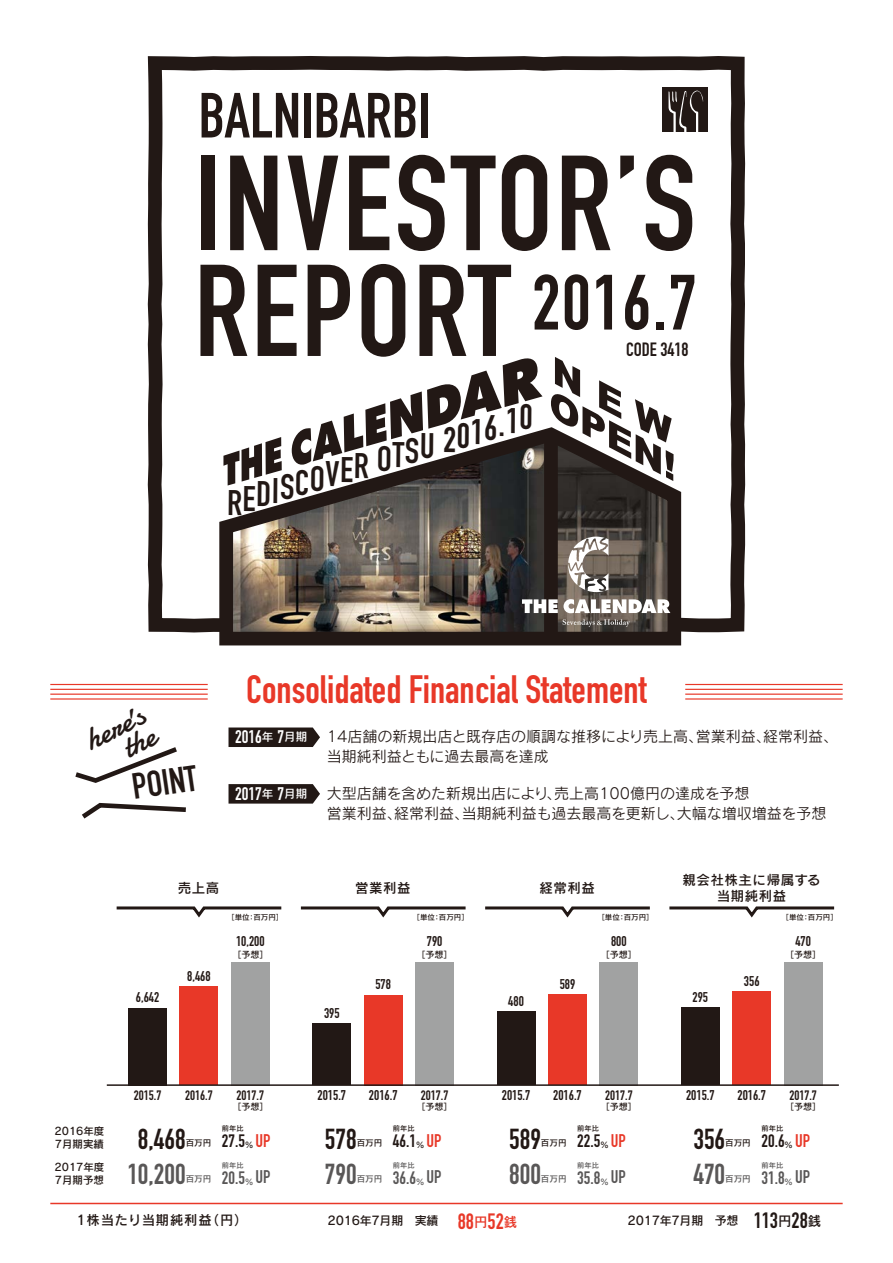
<style>
.page{position:relative;width:893px;height:1263px;background:#fff}
.page>*{position:absolute;margin:0;border:0;box-sizing:border-box;transform-origin:0 0}
.t1{font:132.9px "DIN Engschrift Std";letter-spacing:.02em;color:#221815}
.t2{font:128.1px "DIN Engschrift Std";letter-spacing:.02em;color:#221815}
.t3{font:62.55px "DIN Engschrift Std";color:#221815}
.t4{font:39px "DIN Engschrift Std";color:#e83828}
.t5{font:35.85px "DIN Engschrift Std";color:#221815}
.t6{font:35.1px "DIN Engschrift Std";color:#221815}
.t7{font:31.95px/23.9px "Damion";color:#221815;text-align:right}
.t8{font:28.5px "DIN Engschrift Std";color:#595757}
.t9{font:28.5px "DIN Engschrift Std";color:#221815}
.t10{font:18.9px "DIN Engschrift Std";color:#221815}
.t11{font:18px "DIN Engschrift Std";color:#fff}
.t12{font:17.7px "DIN Engschrift Std";color:#221815}
.t13{font:17.7px "DIN Engschrift Std";color:#595757}
.t14{font:15px/20.2px "Rodin Pro M";color:#221815}
.t15{font:13.95px "DIN Engschrift Std";color:#221815}
.t16{font:13.5px "DIN Engschrift Std";color:#221815}
.t17{font:13.5px/15.8px "Rodin Pro DB";letter-spacing:.04em;color:#221815;text-align:center}
.t18{font:13.35px "Rodin Pro DB";letter-spacing:.06em;color:#221815}
.t19{font:12px "Rodin Pro DB";letter-spacing:-.02em;color:#221815}
.t20{font:10.5px/12.8px "Rodin Pro DB";color:#221815}
.t21{font:9px "Rodin Pro DB";color:#221815}
.t22{font:8.55px "Rodin Pro DB";color:#221815}
.t23{font:8.55px "Rodin Pro DB";color:#595757}
.t24{font:7.5px "Rodin Pro DB";color:#221815}
.t25{font:7.2px "Rodin Pro DB";color:#221815}
.t26{font:7.2px "Rodin Pro DB";color:#595757}
.s1{font-family:"Rodin Pro DB";font-size:11.55px}
.s2{font-family:"Rodin Pro DB";font-size:8.1px}
.s3{font-size:18px}
.s4{font-size:18px;color:#e83828}
.s5{font-family:"DIN Engschrift Std";font-size:21.9px;color:#e83828}
.s6{font-size:13.5px;color:#e83828}
.s7{font-family:"DIN Engschrift Std";font-size:21.9px}
.s8{font-size:13.5px}
</style>
<div class="page">
<svg style="left:147px;top:56px;width:599px;height:577px"></svg>
<img style="left:212px;top:420px;width:481px;height:226px">
<div style="left:544px;top:434px;width:14px;height:211px;background:#221815"></div>
<svg style="left:75px;top:747px;width:102px;height:36px"></svg>
<svg style="left:82px;top:802px;width:104px;height:17px"></svg>
<svg style="left:229px;top:727px;width:91px;height:20px;background:#302623"></svg>
<div style="left:128px;top:1008px;width:39px;height:77px;background:#221815"></div>
<div style="left:180px;top:987px;width:38px;height:98px;background:#e83828"></div>
<div style="left:231px;top:962px;width:38px;height:123px;background:#a1a2a2"></div>
<div style="left:313px;top:1023px;width:38px;height:62px;background:#221815"></div>
<div style="left:364px;top:995px;width:38px;height:90px;background:#e83828"></div>
<div style="left:415px;top:962px;width:39px;height:123px;background:#a1a2a2"></div>
<div style="left:497px;top:1011px;width:38px;height:74px;background:#221815"></div>
<div style="left:548px;top:994px;width:39px;height:91px;background:#e83828"></div>
<div style="left:600px;top:962px;width:38px;height:123px;background:#a1a2a2"></div>
<div style="left:681px;top:1008px;width:38px;height:77px;background:#221815"></div>
<div style="left:733px;top:992px;width:38px;height:93px;background:#e83828"></div>
<div style="left:784px;top:962px;width:38px;height:123px;background:#a1a2a2"></div>
<svg style="left:229px;top:784px;width:91px;height:20px;background:#2f2623"></svg>
<svg style="left:563px;top:619px;width:67px;height:8px"></svg>
<svg style="left:522px;top:599px;width:148px;height:14px"></svg>
<svg style="left:568px;top:537px;width:40px;height:55px"></svg>
<svg style="left:223px;top:437px;width:59px;height:48px"></svg>
<svg style="left:292px;top:357px;width:250px;height:109px"></svg>
<div style="left:662px;top:87px;width:46px;height:45px;background:#221815"></div>
<svg style="left:669px;top:90px;width:34px;height:42px"></svg>
<hr style="left:107px;top:1084px;width:732px;height:2px;background:#221815">
<svg style="left:116px;top:906px;width:166px;height:12px"></svg>
<svg style="left:300px;top:906px;width:166px;height:12px"></svg>
<svg style="left:485px;top:906px;width:165px;height:12px"></svg>
<svg style="left:669px;top:906px;width:166px;height:12px"></svg>
<hr style="left:50px;top:698px;width:158px;height:2px;background:#e83828">
<hr style="left:50px;top:693px;width:158px;height:2px;background:#e83828">
<hr style="left:50px;top:689px;width:158px;height:1px;background:#e83828">
<hr style="left:50px;top:684px;width:158px;height:1px;background:#e83828">
<hr style="left:685px;top:698px;width:158px;height:2px;background:#e83828">
<hr style="left:685px;top:693px;width:158px;height:2px;background:#e83828">
<hr style="left:685px;top:689px;width:158px;height:1px;background:#e83828">
<hr style="left:685px;top:684px;width:158px;height:1px;background:#e83828">
<svg style="left:551px;top:357px;width:122px;height:124px"></svg>
<hr style="left:50px;top:1203px;width:793px;height:1px;background:#e83828">
<h3 class="t3" style="left:199px;top:79px;width:234px">BALNIBARBI</h3>
<h1 class="t1" style="left:195px;top:126px;width:503px">INVESTOR’S</h1>
<h2 class="t2" style="left:194px;top:236px;width:504px">REPORT <sup>2016.7</sup></h2>
<p class="t10" style="left:626px;top:339px;width:64px">CODE 3418</p>
<h3 class="t6" style="left:228px;top:435px;width:306px;rotate:1deg">REDISCOVER OTSU 2016.10</h3>
<h3 class="t7" style="left:82px;top:730px;width:65px;rotate:-26deg">here’s the</h3>
<h3 class="t5" style="left:130px;top:766px;width:67px;rotate:-8deg">POINT</h3>
<h3 class="t4" style="left:246px;top:666px;width:402px">Consolidated Financial Statement</h3>
<p class="t14" style="left:327px;top:726px;width:513px">14店舗の新規出店と既存店の順調な推移により売上高、営業利益、経常利益、当期純利益ともに過去最高を達成</p>
<p class="t11" style="left:235px;top:726px;width:74px">2016<span class="s1">年</span> 7<span class="s1">月期</span></p>
<p class="t11" style="left:235px;top:783px;width:74px">2017<span class="s1">年</span> 7<span class="s1">月期</span></p>
<p class="t14" style="left:327px;top:782px;width:501px">大型店舗を含めた新規出店により、売上高100億円の達成を予想<br>営業利益、経常利益、当期純利益も過去最高を更新し、大幅な増収増益を予想</p>
<p class="t17" style="left:178px;top:880px;width:43px">売上高</p>
<p class="t17" style="left:355px;top:880px;width:57px">営業利益</p>
<p class="t17" style="left:539px;top:880px;width:57px">経常利益</p>
<p class="t17" style="left:682px;top:872px;width:140px">親会社株主に帰属する当期純利益</p>
<p class="t24" style="left:227px;top:912px;width:58px">［単位：百万円］</p>
<p class="t24" style="left:413px;top:912px;width:58px">［単位：百万円］</p>
<p class="t24" style="left:597px;top:912px;width:58px">［単位：百万円］</p>
<p class="t24" style="left:782px;top:912px;width:58px">［単位：百万円］</p>
<p class="t15" style="left:136px;top:989px;width:25px">6,642</p>
<p class="t15" style="left:187px;top:968px;width:25px">8,468</p>
<p class="t15" style="left:236px;top:933px;width:30px">10,200</p>
<p class="t21" style="left:232px;top:948px;width:37px">［予想］</p>
<p class="t20" style="left:55px;top:1125px;width:51px">2016年度<br>7月期実績</p>
<p class="t20" style="left:55px;top:1161px;width:51px">2017年度<br>7月期予想</p>
<p class="t16" style="left:134px;top:1087px;width:29px">2015.7</p>
<p class="t16" style="left:185px;top:1087px;width:29px">2016.7</p>
<p class="t16" style="left:237px;top:1087px;width:29px">2017.7</p>
<p class="t21" style="left:232px;top:1100px;width:37px">［予想］</p>
<h3 class="t9" style="left:138px;top:1122px;width:49px">8,468</h3>
<p class="t22" style="left:186px;top:1137px;width:27px">百万円</p>
<h3 class="t8" style="left:127px;top:1158px;width:60px">10,200</h3>
<p class="t23" style="left:186px;top:1173px;width:27px">百万円</p>
<p class="t25" style="left:222px;top:1124px;width:23px">前年比</p>
<p class="t13" style="left:222px;top:1167px;width:50px">20.5<span class="s2">%</span> <span class="s3">UP</span></p>
<p class="t12" style="left:222px;top:1131px;width:50px">27.5<span class="s2">%</span> <span class="s4">UP</span></p>
<p class="t26" style="left:222px;top:1160px;width:23px">前年比</p>
<p class="t15" style="left:324px;top:1005px;width:17px">395</p>
<p class="t15" style="left:375px;top:976px;width:17px">578</p>
<p class="t15" style="left:427px;top:933px;width:17px">790</p>
<p class="t21" style="left:417px;top:948px;width:37px">［予想］</p>
<p class="t15" style="left:318px;top:1087px;width:30px">2015.7</p>
<p class="t15" style="left:369px;top:1087px;width:30px">2016.7</p>
<p class="t16" style="left:421px;top:1087px;width:29px">2017.7</p>
<p class="t21" style="left:417px;top:1100px;width:37px">［予想］</p>
<h3 class="t9" style="left:325px;top:1122px;width:33px">578</h3>
<p class="t22" style="left:357px;top:1137px;width:27px">百万円</p>
<h3 class="t8" style="left:325px;top:1158px;width:33px">790</h3>
<p class="t23" style="left:357px;top:1173px;width:27px">百万円</p>
<p class="t25" style="left:393px;top:1124px;width:23px">前年比</p>
<p class="t13" style="left:393px;top:1167px;width:50px">36.6<span class="s2">%</span> <span class="s3">UP</span></p>
<p class="t12" style="left:393px;top:1131px;width:50px">46.1<span class="s2">%</span> <span class="s4">UP</span></p>
<p class="t26" style="left:393px;top:1160px;width:23px">前年比</p>
<p class="t15" style="left:611px;top:933px;width:17px">800</p>
<p class="t21" style="left:601px;top:948px;width:37px">［予想］</p>
<p class="t15" style="left:795px;top:933px;width:17px">470</p>
<p class="t21" style="left:785px;top:948px;width:37px">［予想］</p>
<p class="t15" style="left:560px;top:976px;width:17px">589</p>
<p class="t15" style="left:744px;top:973px;width:17px">356</p>
<p class="t15" style="left:508px;top:992px;width:17px">480</p>
<p class="t15" style="left:693px;top:989px;width:17px">295</p>
<p class="t15" style="left:502px;top:1087px;width:30px">2015.7</p>
<p class="t15" style="left:553px;top:1087px;width:30px">2016.7</p>
<p class="t16" style="left:605px;top:1087px;width:29px">2017.7</p>
<p class="t21" style="left:601px;top:1100px;width:37px">［予想］</p>
<p class="t15" style="left:686px;top:1087px;width:30px">2015.7</p>
<p class="t15" style="left:737px;top:1087px;width:30px">2016.7</p>
<p class="t16" style="left:789px;top:1087px;width:29px">2017.7</p>
<p class="t21" style="left:785px;top:1100px;width:37px">［予想］</p>
<h3 class="t9" style="left:509px;top:1122px;width:33px">589</h3>
<p class="t22" style="left:541px;top:1137px;width:27px">百万円</p>
<h3 class="t8" style="left:509px;top:1158px;width:33px">800</h3>
<p class="t23" style="left:541px;top:1173px;width:27px">百万円</p>
<p class="t25" style="left:577px;top:1124px;width:23px">前年比</p>
<p class="t13" style="left:577px;top:1167px;width:50px">35.8<span class="s2">%</span> <span class="s3">UP</span></p>
<p class="t12" style="left:577px;top:1131px;width:50px">22.5<span class="s2">%</span> <span class="s4">UP</span></p>
<p class="t26" style="left:577px;top:1160px;width:23px">前年比</p>
<h3 class="t9" style="left:693px;top:1122px;width:33px">356</h3>
<p class="t22" style="left:725px;top:1137px;width:27px">百万円</p>
<h3 class="t8" style="left:693px;top:1158px;width:33px">470</h3>
<p class="t23" style="left:725px;top:1173px;width:27px">百万円</p>
<p class="t25" style="left:761px;top:1124px;width:23px">前年比</p>
<p class="t13" style="left:761px;top:1167px;width:50px">31.8<span class="s2">%</span> <span class="s3">UP</span></p>
<p class="t12" style="left:761px;top:1131px;width:50px">20.6<span class="s2">%</span> <span class="s4">UP</span></p>
<p class="t26" style="left:761px;top:1160px;width:23px">前年比</p>
<p class="t18" style="left:77px;top:1211px;width:172px">1株当たり当期純利益（円）</p>
<p class="t19" style="left:328px;top:1212px;width:191px">2016年7月期　実績 <span class="s5">88</span><span class="s6">円</span><span class="s5">52</span><span class="s6">銭</span></p>
<p class="t19" style="left:628px;top:1212px;width:195px">2017年7月期　予想 <span class="s7">113</span><span class="s8">円</span><span class="s7">28</span><span class="s8">銭</span></p>
</div>
